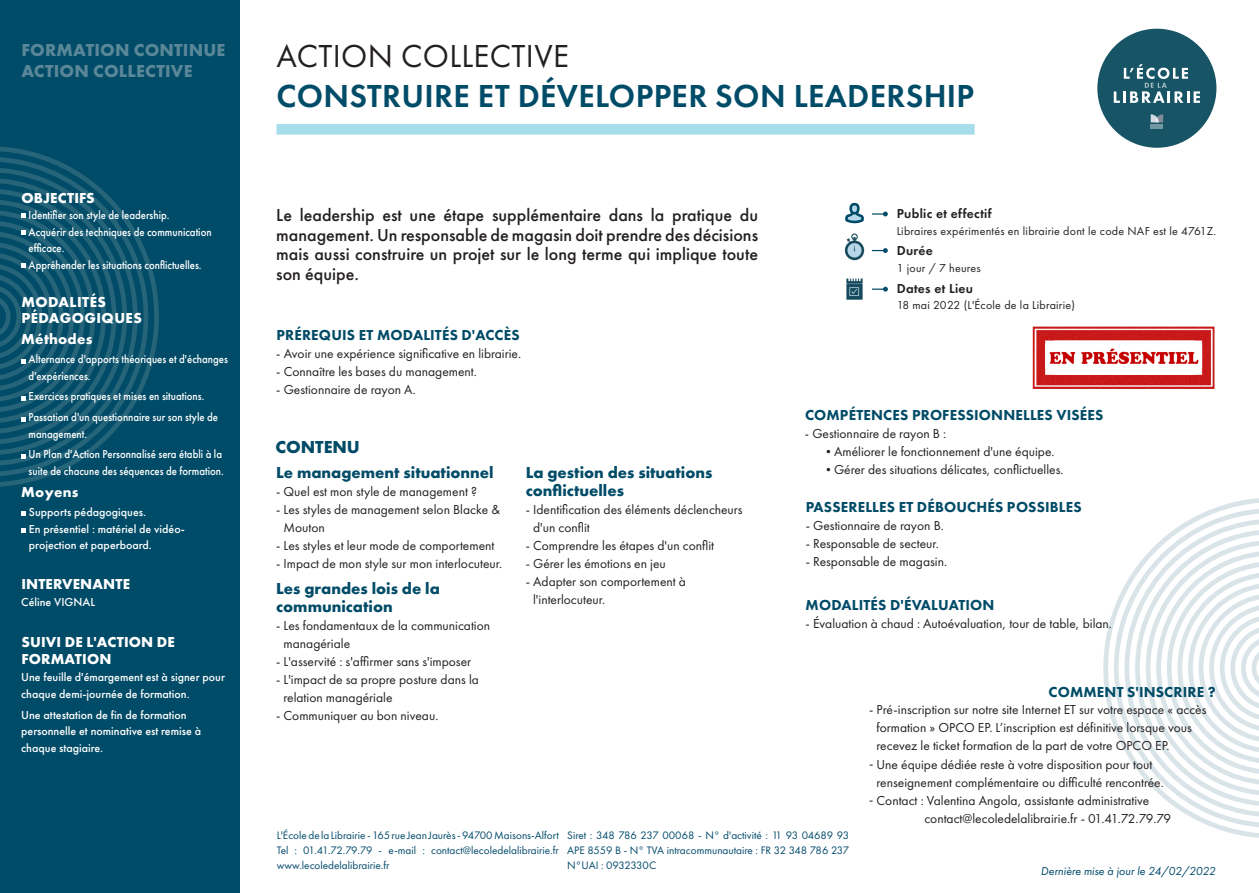
<style>
.page{position:relative;width:1259px;height:893px;background:#fff}
.page>*{position:absolute;margin:0;border:0;box-sizing:border-box;transform-origin:0 0}
.t1{font:600 33px "Futura PT";letter-spacing:.01em;color:#004c68}
.t2{font:33px "Futura PT";letter-spacing:.01em;color:#231f20}
.t3{font:500 18px/19.5px "Futura PT";color:#231f20;text-align:justify}
.t4{font:700 18px/21.6px "Futura PT";letter-spacing:.01em;color:#c4ced3}
.t5{font:700 18px "Futura PT";color:#004b67}
.t6{font:700 16.5px/18px "Futura PT";color:#004b67}
.t7{font:800 15px "Futura PT";letter-spacing:.01em;color:#004b67}
.t8{font:700 15px/16.5px "Futura PT";letter-spacing:.02em;color:#fff}
.t9{font:13.5px/18px "Futura PT";color:#231f20}
.t10{font:600 13.5px "Futura PT";color:#231f20}
.t11{font:500 12px/16.5px "Futura PT";color:#fff;scale:.9 1}
.t12{font:500 12px/16.5px "Futura PT";color:#fff}
.t13{font:12px "Futura PT";letter-spacing:.02em;color:#231f20}
.t14{font:italic 12px "Futura PT";color:#004a6b}
.t15{font:11.25px/15px "Futura PT";color:#004a6b;text-align:justify}
.s1{font-family:"Times New Roman"}
</style>
<div class="page">
<div style="left:0;top:0;width:240px;height:893px;background:#004b67"></div>
<div style="left:276px;top:124px;width:698px;height:11px;background:#a6ddeb"></div>
<svg style="left:0;top:146px;width:159px;height:341px"></svg>
<svg style="left:0;top:157px;width:148px;height:319px"></svg>
<svg style="left:1103px;top:498px;width:156px;height:340px"></svg>
<svg style="left:1114px;top:508px;width:145px;height:320px"></svg>
<svg style="left:1124px;top:519px;width:135px;height:298px"></svg>
<div style="left:1097px;top:29px;width:119px;height:119px;background:#165466;border-radius:50%"></div>
<svg style="left:1150px;top:114px;width:13px;height:8px"></svg>
<hr style="left:1150px;top:125px;width:13px;height:4px;background:#7297a2">
<svg style="left:1113px;top:64px;width:87px;height:39px"></svg>
<svg style="left:844px;top:202px;width:21px;height:59px"></svg>
<svg style="left:872px;top:212px;width:16px;height:4px"></svg>
<svg style="left:872px;top:248px;width:16px;height:5px"></svg>
<img style="left:1032px;top:326px;width:183px;height:63px">
<svg style="left:0;top:167px;width:138px;height:299px"></svg>
<svg style="left:21px;top:511px;width:5px;height:5px"></svg>
<svg style="left:21px;top:528px;width:5px;height:5px"></svg>
<img style="left:846px;top:278px;width:17px;height:22px">
<svg style="left:872px;top:287px;width:16px;height:5px"></svg>
<h2 class="t4" style="left:21px;top:38px;width:205px">Formation continue<br>ACTION</h2>
<h2 class="t4" style="left:93px;top:60px;width:52px">COLLECTI</h2>
<h2 class="t4" style="left:171px;top:60px;width:21px">VE</h2>
<p class="t8" style="left:21px;top:189px;width:75px">objectifs</p>
<p class="t11" style="left:29px;top:207px;width:205px">Identifier son style de leadership.<br>Acquérir des techniques de communication efficace.<br>Appréhender les situations conflictuelles.</p>
<p class="t8" style="left:21px;top:293px;width:122px">Mo dalités pédagogiques</p>
<p class="t8" style="left:21px;top:330px;width:73px">Méthodes</p>
<p class="t11" style="left:29px;top:351px;width:223px">Alternance d'apports théoriques et d'échanges d'expériences.</p>
<p class="t11" style="left:29px;top:386px;width:212px;line-height:20.7px">Exercices pratiques et mises en situations.<br>Passation d'un questionnaire sur son style de</p>
<p class="t11" style="left:29px;top:423px;width:216px;line-height:20.7px">management.<br>Un Plan d'Action Personnalisé sera établi à la</p>
<p class="t11" style="left:29px;top:463px;width:218px">suite de chacune des séquences de formation.</p>
<p class="t8" style="left:21px;top:483px;width:59px">Moyens</p>
<p class="t12" style="left:29px;top:504px;width:157px">Supports pédagogiques.<br>En présentiel : matériel de vidéo&shy;projection et paperboard.</p>
<p class="t8" style="left:21px;top:575px;width:9px">Inte</p>
<p class="t8" style="left:53px;top:575px;width:78px">rvenanTE</p>
<p class="t12" style="left:21px;top:594px;width:75px">Céline VIGNAL</p>
<p class="t8" style="left:21px;top:633px;width:153px">Su ivi de l'action de fo rmation</p>
<p class="t12" style="left:21px;top:669px;width:205px">Une feuille d'émargement est à signer pour chaque demi-journée de formation.</p>
<p class="t12" style="left:21px;top:706px;width:181px">Une attestation de fin de formation personnelle et nominative est remise à chaque stagiaire.</p>
<h1 class="t2" style="left:277px;top:37px;width:294px">ACTION COLLECTIVE</h1>
<h1 class="t1" style="left:277px;top:75px;width:699px">CONSTRUIRE ET DÉVELOPPER SON LEADERSHIP</h1>
<h2 class="t3" style="left:276px;top:205px;width:483px">Le leadership est une étape supplémentaire dans la pratique du management. Un responsable de magasin doit prendre des décisions mais aussi construire un projet sur le long terme qui implique toute son équipe.</h2>
<p class="t7" style="left:276px;top:325px;width:245px">PRÉREQUIS ET MODALITÉS D'ACCÈS</p>
<p class="t9" style="left:276px;top:344px;width:246px">- Avoir une expérience significative en librairie.</p>
<p class="t9" style="left:276px;top:362px;width:202px">- Connaître les bases du management.</p>
<p class="t9" style="left:276px;top:380px;width:141px">- Gestionnaire de rayon A.</p>
<h2 class="t5" style="left:275px;top:436px;width:86px">CONTENU</h2>
<p class="t6" style="left:276px;top:463px;width:219px">Le management situationnel</p>
<p class="t9" style="left:276px;top:482px;width:202px">- Quel est mon style de management ?</p>
<p class="t9" style="left:283px;top:500px;width:218px;text-indent:-7px">- Les styles de management selon Blacke &amp;<br>Mouton</p>
<p class="t9" style="left:276px;top:536px;width:220px">- Les styles et leur mode de comportement</p>
<p class="t9" style="left:276px;top:554px;width:228px">- Impact de mon style sur mon interlocuteur.</p>
<p class="t6" style="left:276px;top:579px;width:165px">Les grandes lois de la communication</p>
<p class="t9" style="left:283px;top:617px;width:208px;text-indent:-7px">- Les fondamentaux de la communication managériale</p>
<p class="t9" style="left:276px;top:653px;width:197px">- L'asservité : s'affirmer sans s'imposer</p>
<p class="t9" style="left:283px;top:671px;width:197px;text-indent:-7px">- L'impact de sa propre posture dans la relation managériale</p>
<p class="t9" style="left:276px;top:707px;width:164px">- Communiquer au bon niveau.</p>
<p class="t6" style="left:526px;top:463px;width:188px">La gestion des situations conflictuelles</p>
<p class="t9" style="left:533px;top:500px;width:211px;text-indent:-7px">- Identification des éléments déclencheurs d'un conflit</p>
<p class="t9" style="left:526px;top:536px;width:190px">- Comprendre les étapes d'un conflit</p>
<p class="t9" style="left:526px;top:554px;width:142px">- Gérer les émotions en jeu</p>
<p class="t9" style="left:533px;top:572px;width:154px;text-indent:-7px">- Adapter son comportement à l'interlocuteur.</p>
<p class="t10" style="left:896px;top:205px;width:96px">PUBLIC ET EFFECTIF</p>
<p class="t13" style="left:896px;top:223px;width:321px">Libraires expérimentés en librairie dont le code NAF est le 4761Z.</p>
<p class="t10" style="left:896px;top:242px;width:38px">DURÉE</p>
<p class="t13" style="left:896px;top:261px;width:85px">1 jour / 7 heures</p>
<p class="t10" style="left:896px;top:280px;width:78px">DATES ET LIEU</p>
<p class="t13" style="left:896px;top:298px;width:180px">18 mai 2022 (L'École de la Librairie)</p>
<p class="t7" style="left:805px;top:405px;width:20px">COMPÉTE</p>
<p class="t7" style="left:871px;top:405px;width:22px">NCES</p>
<p class="t7" style="left:912px;top:405px;width:11px">PRO</p>
<p class="t7" style="left:942px;top:405px;width:17px">FESSIO</p>
<p class="t7" style="left:991px;top:405px;width:33px">NNELLES</p>
<p class="t7" style="left:1056px;top:405px;width:19px">VISÉES</p>
<p class="t9" style="left:805px;top:424px;width:143px">- Gestionnaire de rayon B :</p>
<p class="t9" style="left:826px;top:442px;width:230px"><span class="s1">•</span> Améliorer le fonctionnement d'une équipe.</p>
<p class="t9" style="left:826px;top:460px;width:239px"><span class="s1">•</span> Gérer des situations délicates, conflictuelles.</p>
<p class="t7" style="left:806px;top:498px;width:17px">PASSERELLES</p>
<p class="t7" style="left:898px;top:498px;width:57px">ETDÉBOUC</p>
<p class="t7" style="left:976px;top:498px;width:40px">HÉS POSSI</p>
<p class="t7" style="left:1050px;top:498px;width:18px">BLES</p>
<p class="t9" style="left:805px;top:517px;width:140px">- Gestionnaire de rayon B.</p>
<p class="t9" style="left:805px;top:535px;width:135px">- Responsable de secteur.</p>
<p class="t9" style="left:805px;top:553px;width:143px">- Responsable de magasin.</p>
<p class="t7" style="left:805px;top:596px;width:23px">MODALITÉS</p>
<p class="t7" style="left:890px;top:596px;width:41px">D'ÉVALUATIO</p>
<p class="t7" style="left:982px;top:596px;width:13px">N</p>
<p class="t9" style="left:805px;top:615px;width:308px">- Évaluation à chaud : Autoévaluation, tour de table, bilan.</p>
<p class="t7" style="left:1048px;top:683px;width:22px">COMME</p>
<p class="t7" style="left:1104px;top:683px;width:61px">NT S'INSCRIRE</p>
<p class="t7" style="left:1207px;top:683px;width:9px">?</p>
<p class="t9" style="left:876px;top:700px;width:331px;text-indent:-7px">- Pré-inscription sur notre site Internet ET sur votre espace « accès formation » OPCO EP. L’inscription est définitive lorsque vous recevez le ticket formation de la part de votre OPCO EP.</p>
<p class="t9" style="left:876px;top:756px;width:289px;text-indent:-7px">- Une équipe dédiée reste à votre disposition pour tout renseignement complémentaire ou difficulté rencontrée.</p>
<p class="t9" style="left:924px;top:792px;width:248px;text-indent:-55px">- Contact : Valentina Angola, assistante administrative contact@lecoledelalibrairie.fr - 01.41.72.79.79</p>
<p class="t15" style="left:277px;top:828px;width:283px">L'École de la Librairie - 165 rue Jean Jaurès - 94700 Maisons-Alfort Tel : 01.41.72.79.79 - e-mail : contact@lecoledelalibrairie.fr www.lecoledelalibrairie.fr</p>
<p class="t15" style="left:567px;top:828px;width:283px">Siret : 348 786 237 00068 - N° d'activité : 11 93 04689 93<br>APE 8559 B - N° TVA intracommunautaire : FR 32 348 786 237<br>N°UAI : 0932330C</p>
<p class="t14" style="left:1041px;top:863px;width:176px">Dernière mise à jour le 24/02/2022</p>
</div>
